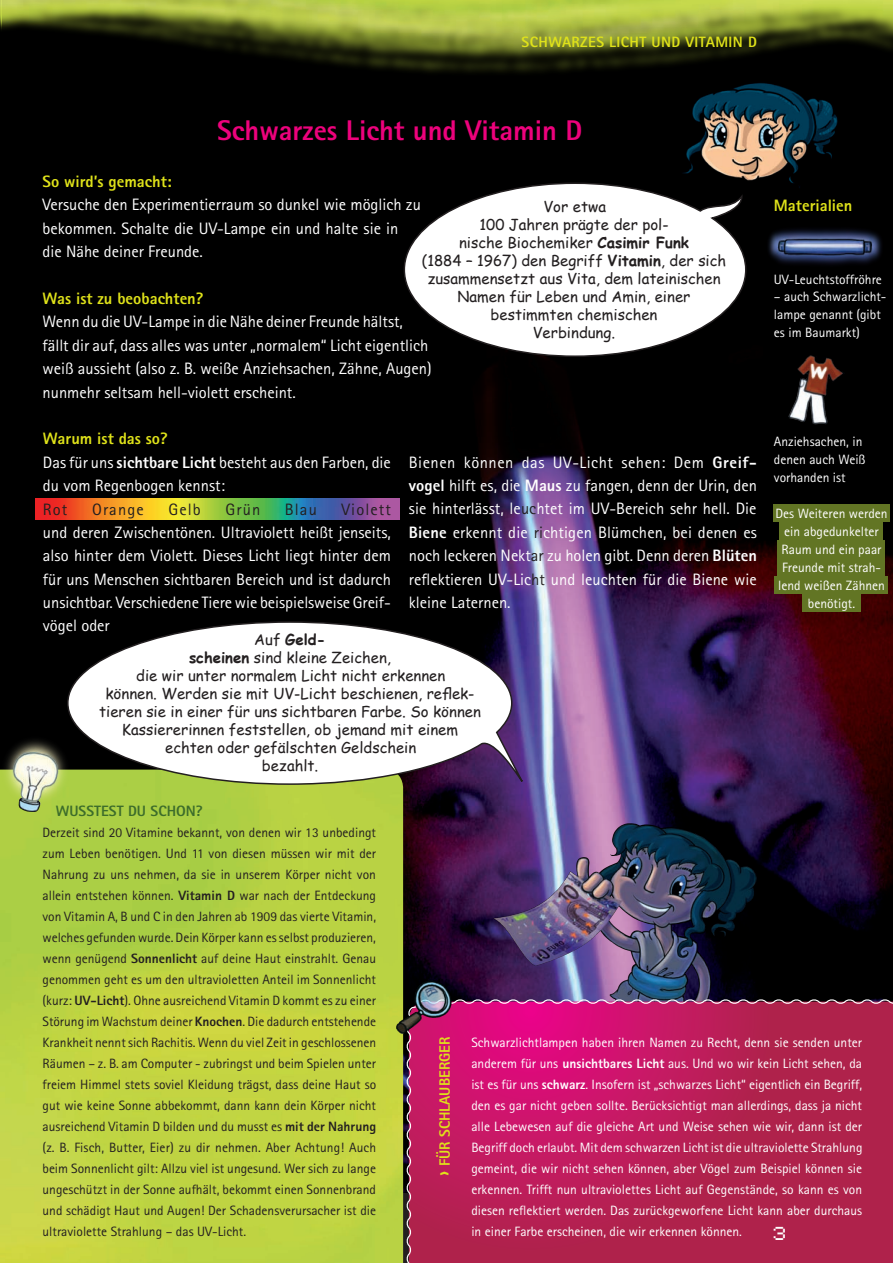
<style>
.page{position:relative;width:893px;height:1263px;background:#fff}
.page>*{position:absolute;margin:0;border:0;box-sizing:border-box;transform-origin:0 0}
.t1{font:800 28.5px "Rotis Sans Serif";color:#ed027c}
.t2{font:16.5px/23.4px "Rotis Sans Serif";color:#fff}
.t3{font:800 16.5px "Rotis Sans Serif";color:#dfe21a}
.t4{font:16.5px "Rotis Sans Serif";letter-spacing:.065em;color:#231f20}
.t5{font:15px/18px "Comic Sans MS";color:#231f20;text-align:center}
.t6{font:800 15px "Rotis Sans Serif";letter-spacing:.025em;color:#dfe21a}
.t7{font:800 15px "Rotis Sans Serif";color:#3d6d2b}
.t8{font:800 15px "Rotis Sans Serif";color:#dfe21a}
.t9{font:15px "Pixel FJ8 pt 1 Normal";color:#fff}
.t10{font:13.5px/21px "Rotis Sans Serif";color:#231f20;text-align:justify}
.t11{font:13.5px/18px "Rotis Sans Serif";color:#fff}
.s1{font-weight:700}
.s2{font-weight:800;color:#dfe21a}
.s3{font-weight:800}
.s4{color:#231f20}
.s5{font-size:21px}
</style>
<div class="page">
<img style="left:0;top:78px;width:893px;height:1115px">
<img style="left:493px;top:823px;width:264px;height:175px">
<svg style="left:403px;top:182px;width:344px;height:176px"></svg>
<img style="left:35px;top:498px;width:365px;height:22px">
<div style="left:802px;top:595px;width:58px;height:17px;background:#627524"></div>
<div style="left:774px;top:577px;width:114px;height:17px;background:#627524"></div>
<div style="left:777px;top:558px;width:108px;height:17px;background:#627524"></div>
<div style="left:777px;top:540px;width:108px;height:17px;background:#627524"></div>
<div style="left:779px;top:522px;width:104px;height:17px;background:#627524"></div>
<div style="left:773px;top:504px;width:116px;height:17px;background:#627524"></div>
<img style="left:0;top:770px;width:403px;height:493px">
<img style="left:0;top:0;width:893px;height:78px">
<svg style="left:405px;top:998px;width:488px;height:265px"></svg>
<svg style="left:66px;top:620px;width:486px;height:219px"></svg>
<img style="left:397px;top:981px;width:55px;height:52px">
<img style="left:1px;top:737px;width:69px;height:75px">
<img style="left:675px;top:82px;width:163px;height:115px">
<img style="left:788px;top:354px;width:56px;height:71px">
<img style="left:765px;top:225px;width:120px;height:44px">
<p class="t6" style="left:522px;top:32px;width:237px">Schwarzes Licht und Vitamin D</p>
<h1 class="t1" style="left:217px;top:112px;width:367px">Schwarzes Licht und Vitamin D</h1>
<p class="t3" style="left:43px;top:171px;width:131px">So wird’s gemacht:</p>
<p class="t2" style="left:43px;top:193px;width:380px">Versuche den Experimentierraum so dunkel wie möglich zu bekommen. Schalte die UV-Lampe ein und halte sie in die Nähe deiner Freunde.</p>
<p class="t3" style="left:43px;top:288px;width:162px">Was ist zu beobachten?</p>
<p class="t2" style="left:43px;top:310px;width:391px">Wenn du die UV-Lampe in die Nähe deiner Freunde hältst, fällt dir auf, dass alles was unter „normalem“ Licht eigentlich weiß aussieht (also z. B. weiße Anziehsachen, Zähne, Augen) nunmehr seltsam hell-violett erscheint.</p>
<p class="t5" style="left:422px;top:197px;width:306px">Vor etwa<br>100 Jahren prägte der pol-<br>nische Biochemiker <span class="s1">Casimir Funk<br></span>(1884 – 1967) den Begriff <span class="s1">Vitamin</span>, der sich zusammensetzt aus Vita, dem lateinischen<br>Namen für Leben und Amin, einer bestimmten chemischen<br>Verbindung.</p>
<p class="t2" style="left:43px;top:427px;width:349px"><span class="s2">Warum ist das so?<br></span>Das für uns <span class="s3">sichtbare Licht</span> besteht aus den Farben, die du vom Regenbogen kennst:</p>
<p class="t4" style="left:43px;top:499px;width:26px">Rot</p>
<p class="t4" style="left:92px;top:499px;width:53px">Orange</p>
<p class="t4" style="left:168px;top:499px;width:34px">Gelb</p>
<p class="t4" style="left:225px;top:499px;width:36px">Grün</p>
<p class="t4" style="left:285px;top:499px;width:34px">Blau</p>
<p class="t4" style="left:342px;top:499px;width:51px">Violett</p>
<p class="t2" style="left:43px;top:520px;width:349px;text-align:justify">und deren Zwischentönen. Ultraviolett heißt jenseits, also hinter dem Violett. Dieses Licht liegt hinter dem für uns Menschen sichtbaren Bereich und ist dadurch unsichtbar. Verschiedene Tiere wie beispielsweise Greif&shy;vögel oder</p>
<p class="t2" style="left:409px;top:450px;width:350px;text-align:justify">Bienen können das UV-Licht sehen: Dem <span class="s3">Greif&shy;vogel</span> hilft es, die <span class="s3">Maus</span> zu fangen, denn der Urin, den sie hinterlässt, le<span class="s4">uc</span>htet im UV-Bereich sehr hell. Die <span class="s3">Biene</span> erkennt die <span class="s4">ri</span>chtigen Blümchen, bei denen es noch leckeren Nekt<span class="s4">ar</span> zu holen gibt. Denn deren <span class="s3">Blüten </span>reflektieren UV-Lic<span class="s4">ht</span> und leuchten für die Biene wie kleine Laternen.</p>
<p class="t5" style="left:99px;top:630px;width:383px">Auf <span class="s1">Geld-<br>scheinen</span> sind kleine Zeichen,<br>die wir unter normalem Licht nicht erkennen<br>können. Werden sie mit UV-Licht beschienen, reflek&shy;tieren sie in einer für uns sichtbaren Farbe. So können Kassiererinnen feststellen, ob jemand mit einem echten oder gefälschten Geldschein<br>bezahlt.</p>
<p class="t3" style="left:774px;top:195px;width:80px">Materialien</p>
<p class="t11" style="left:774px;top:270px;width:109px">UV-Leuchtstoffröhre</p>
<p class="t11" style="left:774px;top:288px;width:114px">– auch Schwarzlicht&shy;lampe genannt (gibt es im Baumarkt)</p>
<p class="t11" style="left:774px;top:432px;width:93px">Anziehsachen, in denen auch Weiß vorhanden ist</p>
<p class="t11" style="left:775px;top:504px;width:114px;text-align:center">Des Weiteren werden ein abgedunkelter<br>Raum und ein paar<br>Freunde mit strah&shy;lend weißen Zähnen benötigt.</p>
<p class="t7" style="left:56px;top:801px;width:148px">Wusstest du schon?</p>
<p class="t10" style="left:43px;top:822px;width:335px">Derzeit sind 20 Vitamine bekannt, von denen wir 13 unbedingt zum Leben benötigen. Und 11 von diesen müssen wir mit der Nahrung zu uns nehmen, da sie in unserem Körper nicht von allein entstehen können. <span class="s3">Vitamin D</span> war nach der Entdeckung von Vitamin A, B und C in den Jahren ab 1909 das vierte Vitamin, welches gefunden wurde. Dein Körper kann es selbst produzieren, wenn genügend <span class="s3">Sonnenlicht</span> auf deine Haut einstrahlt. Genau genommen geht es um den ultravioletten Anteil im Sonnenlicht (kurz: <span class="s3">UV-Licht</span>). Ohne ausreichend Vitamin D kommt es zu einer Störung im Wachstum deiner <span class="s3">Knochen</span>. Die dadurch entstehende Krankheit nennt sich Rachitis. Wenn du viel Zeit in geschlossenen Räumen – z. B. am Computer - zubringst und beim Spielen unter freiem Himmel stets soviel Kleidung trägst, dass deine Haut so gut wie keine Sonne abbekommt, dann kann dein Körper nicht ausreichend Vitamin D bilden und du musst es <span class="s3">mit der Nahrung </span>(z. B. Fisch, Butter, Eier) zu dir nehmen. Aber Achtung! Auch beim Sonnenlicht gilt: Allzu viel ist ungesund. Wer sich zu lange ungeschützt in der Sonne aufhält, bekommt einen Sonnenbrand und schädigt Haut und Augen! Der Schadensverursacher ist die ultraviolette Strahlung – das UV-Licht.</p>
<p class="t8" style="left:435px;top:1176px;width:141px;rotate:-90deg"><span class="s5">›</span> Für Schlauberger</p>
<p class="t11" style="left:471px;top:1032px;width:393px;line-height:21px;text-align:justify">Schwarzlichtlampen haben ihren Namen zu Recht, denn sie senden unter anderem für uns <span class="s3">unsichtbares Licht</span> aus. Und wo wir kein Licht sehen, da ist es für uns <span class="s3">schwarz</span>. Insofern ist „schwarzes Licht“ eigentlich ein Begriff, den es gar nicht geben sollte. Berücksichtigt man allerdings, dass ja nicht alle Lebewesen auf die gleiche Art und Weise sehen wie wir, dann ist der Begriff doch erlaubt. Mit dem schwarzen Licht ist die ultraviolette Strahlung gemeint, die wir nicht sehen können, aber Vögel zum Beispiel können sie erkennen. Trifft nun ultraviolettes Licht auf Gegenstände, so kann es von diesen reflektiert werden. Das zurückgeworfene Licht kann aber durchaus in einer Farbe erscheinen, die wir erkennen können.</p>
<p class="t9" style="left:774px;top:1221px;width:15px">3</p>
</div>
